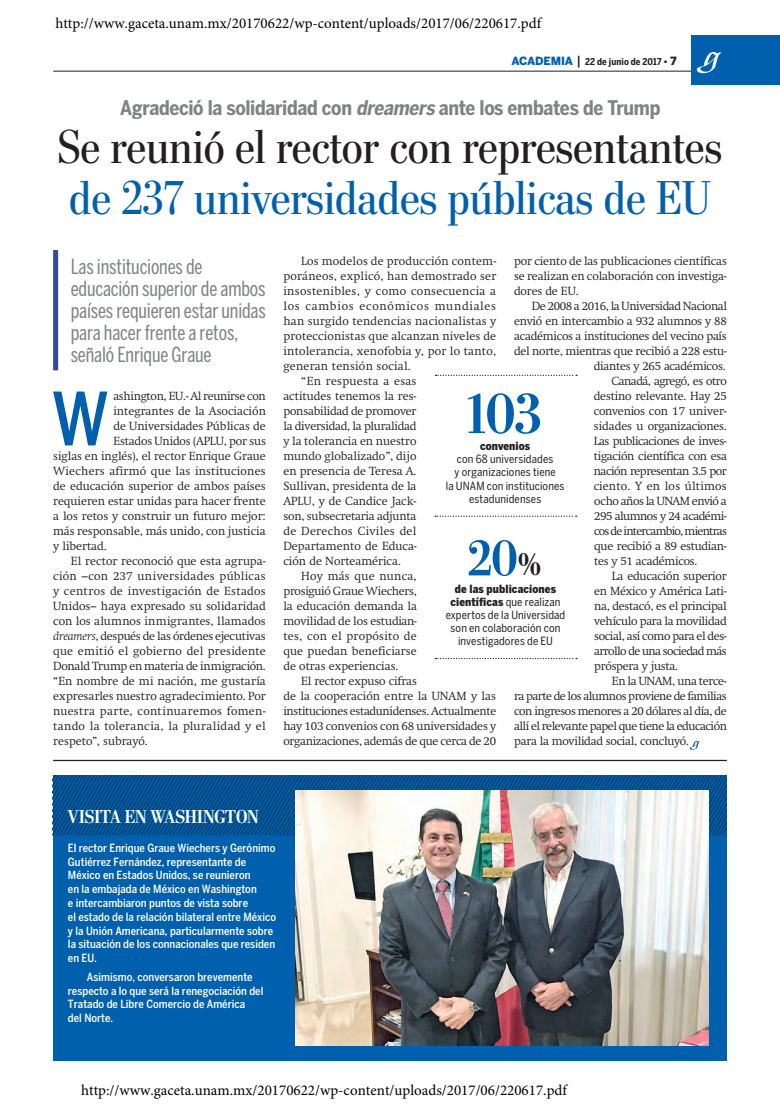
<style>
.page{position:relative;width:780px;height:1117px;background:#fff}
.page>*{position:absolute;margin:0;border:0;box-sizing:border-box;transform-origin:0 0}
._3_0_Tex_Cap_4_COLOR{font:500 72.38px "Benton Sans Cond";color:#0160ae}
.D_Numero__L{font:700 56.25px "Stilson";color:#0160ae}
.D_Numero__L-2{font:700 50px "Stilson";color:#0160ae}
._1_0_Cabeza_Secundar{font:47.5px/50.9px "Stilson";color:#231f20}
._2_0_Sumario{font:20.62px/21.9px "Benton Sans Comp";letter-spacing:-.01em;color:#808285}
._0_0_Balazo{font:700 20px "Benton Sans Cond";letter-spacing:-.015em;color:#808285}
._7_1_Cuerpo_fotonota{font:700 18.75px "Stilson";letter-spacing:-.005em;color:#fff}
.t1{font:15px "Minion Pro";color:#000}
._3_0_Texto{font:300 11.62px/15px "Swift";letter-spacing:-.02em;color:#231f20;text-align:justify}
._3_0_Tex_Cap_4_COLOR-2{font:300 11.62px "Swift";color:#231f20}
._3_0_Tex_Cap_4_COLOR-3{font:300 11.62px "Swift";letter-spacing:.02em;color:#231f20}
._3_0_Tex_Cap_4_COLOR-4{font:300 11.62px "Swift";letter-spacing:-.025em;color:#231f20}
._7_1_Cuerpo_fotonota-2{font:500 11.25px/13.8px "Benton Sans Cond";color:#fff}
.D__Numero_pie{font:11.25px/13.1px "Benton Sans Cond";letter-spacing:.01em;color:#231f20;text-align:center}
._9_0_Folio_Fecha{font:700 9.38px "Benton Sans Cond";letter-spacing:.01em;color:#231f20}
.s1{font-family:"Benton Sans";font-weight:900;font-size:11.25px;color:#0160ae}
.s2{font-weight:500;font-size:12.5px}
.s3{font-family:"Benton Sans";font-weight:900}
.s4{font-family:"Benton Sans";font-weight:900;font-size:11.25px}
.s5{font-style:italic}
.s6{color:#0160ae}
.s7{font-weight:900}
.s8{font-size:31.25px;color:#231f20}
</style>
<div class="page">
<hr style="left:53px;top:71px;width:673px;height:1px;background:#231f20">
<div style="left:691px;top:35px;width:88px;height:50px;background:#0160ae"></div>
<svg style="left:696px;top:52px;width:26px;height:21px"></svg>
<svg style="left:689px;top:741px;width:10px;height:8px"></svg>
<svg style="left:435px;top:374px;width:142px;height:2px"></svg>
<svg style="left:435px;top:657px;width:142px;height:2px"></svg>
<svg style="left:435px;top:515px;width:142px;height:2px"></svg>
<div style="left:53px;top:250px;width:5px;height:120px;background:#37489e"></div>
<hr style="left:53px;top:759px;width:673px;height:1px;background:#231f20">
<div style="left:53px;top:775px;width:673px;height:285px;background:#0160ae"></div>
<svg style="left:53px;top:775px;width:673px;height:60px"></svg>
<img style="left:295px;top:790px;width:413px;height:255px">
<p class="t1" style="left:55px;top:13px;width:487px">http://www.gaceta.unam.mx/20170622/wp-content/uploads/2017/06/220617.pdf</p>
<p class="_9_0_Folio_Fecha" style="left:511px;top:56px;width:166px"><span class="s1">ACADEMIA</span> <span class="s2">|</span> 22 de junio de 2017 <span class="s3">•</span> <span class="s4">7</span></p>
<p class="_0_0_Balazo" style="left:120px;top:96px;width:541px">Agradeció la solidaridad con <span class="s5">dreamers</span> ante los embates de Trump</p>
<p class="_1_0_Cabeza_Secundar" style="left:58px;top:121px;width:665px">Se reunió el rector con representantes <span class="s6">de 237 universidades públicas de EU</span></p>
<p class="_2_0_Sumario" style="left:71px;top:255px;width:197px">Las instituciones de educación superior de ambos países requieren estar unidas para hacer frente a retos, señaló Enrique Graue</p>
<p class="_3_0_Tex_Cap_4_COLOR" style="left:52px;top:376px;width:59px">W</p>
<p class="_3_0_Tex_Cap_4_COLOR-4" style="left:113px;top:389px;width:154px">ashington, EU.- Al reunirse con</p>
<p class="_3_0_Tex_Cap_4_COLOR-2" style="left:113px;top:404px;width:154px">integrantes de la Asociación</p>
<p class="_3_0_Tex_Cap_4_COLOR-2" style="left:113px;top:419px;width:154px">de Universidades Públicas de</p>
<p class="_3_0_Tex_Cap_4_COLOR-2" style="left:113px;top:434px;width:154px">Estados Unidos (APLU, por sus</p>
<p class="_3_0_Tex_Cap_4_COLOR-2" style="left:53px;top:449px;width:214px">siglas en inglés), el rector Enrique Graue</p>
<p class="_3_0_Tex_Cap_4_COLOR-3" style="left:53px;top:464px;width:214px">Wiechers afirmó que las instituciones</p>
<p class="_3_0_Tex_Cap_4_COLOR-2" style="left:53px;top:479px;width:214px">de educación superior de ambos países</p>
<p class="_3_0_Tex_Cap_4_COLOR-2" style="left:53px;top:494px;width:214px">requieren estar unidas para hacer frente</p>
<p class="_3_0_Tex_Cap_4_COLOR-2" style="left:53px;top:509px;width:214px">a los retos y construir un futuro mejor:</p>
<p class="_3_0_Tex_Cap_4_COLOR-2" style="left:53px;top:524px;width:214px">más responsable, más unido, con justicia</p>
<p class="_3_0_Tex_Cap_4_COLOR-2" style="left:53px;top:539px;width:55px">y libertad.</p>
<p class="_3_0_Texto" style="left:53px;top:553px;width:214px;text-indent:18px">El rector reconoció que esta agrupa&shy;ción –con 237 universidades públicas y centros de investigación de Estados Unidos– haya expresado su solidaridad con los alumnos inmigrantes, llamados <span class="s5">dreamers</span>, después de las órdenes ejecutivas que emitió el gobierno del presidente Donald Trump en materia de inmigración. “En nombre de mi nación, me gustaría expresarles nuestro agradecimiento. Por nuestra parte, continuaremos fomen&shy;tando la tolerancia, la pluralidad y el respeto”, subrayó.</p>
<p class="_3_0_Texto" style="left:514px;top:253px;width:214px">por ciento de las publicaciones científicas se realizan en colaboración con investiga&shy;dores de EU.</p>
<p class="_3_0_Texto" style="left:514px;top:298px;width:214px;text-align:right">De 2008 a 2016, la Universidad Nacional envió en intercambio a 932 alumnos y 88 académicos a instituciones del vecino país del norte, mientras que recibió a 228 estu&shy;diantes y 265 académicos.</p>
<p class="_3_0_Texto" style="left:593px;top:373px;width:135px;text-indent:18px">Canadá, agregó, es otro destino relevante. Hay 25 convenios con 17 univer&shy;sidades u organizaciones.<br>Las publicaciones de inves&shy;tigación científica con esa nación representan 3.5 por ciento. Y en los últimos ocho años la UNAM envió a 295 alumnos y 24 académi&shy;cos de intercambio, mientras que recibió a 89 estudian&shy;tes y 51 académicos.</p>
<p class="_3_0_Texto" style="left:594px;top:568px;width:134px;text-indent:18px">La educación superior en México y América Lati&shy;na, destacó, es el principal vehículo para la movilidad social, así como para el des&shy;arrollo de una sociedad más próspera y justa.</p>
<p class="_3_0_Texto" style="left:514px;top:673px;width:214px;text-indent:98px">En la UNAM, una terce&shy;ra parte de los alumnos proviene de familias con ingresos menores a 20 dólares al día, de allí el relevante papel que tiene la educación para la movilidad social, concluyó.</p>
<p class="_3_0_Texto" style="left:283px;top:253px;width:214px;text-indent:18px">Los modelos de producción contem&shy;poráneos, explicó, han demostrado ser insostenibles, y como consecuencia a los cambios económicos mundiales han surgido tendencias nacionalistas y proteccionistas que alcanzan niveles de intolerancia, xenofobia y, por lo tanto, generan tensión social.</p>
<p class="_3_0_Texto" style="left:283px;top:373px;width:135px;text-indent:18px">“En respuesta a esas actitudes tenemos la res&shy;ponsabilidad de promover la diversidad, la pluralidad y la tolerancia en nuestro mundo globalizado”, dijo en presencia de Teresa A.<br>Sullivan, presidenta de la APLU, y de Candice Jack&shy;son, subsecretaria adjunta de Derechos Civiles del Departamento de Educa&shy;ción de Norteamérica.</p>
<p class="_3_0_Texto" style="left:283px;top:568px;width:135px;text-indent:18px">Hoy más que nunca, prosiguió Graue Wiechers, la educación demanda la movilidad de los estudian&shy;tes, con el propósito de que puedan beneficiarse de otras experiencias.</p>
<p class="_3_0_Texto" style="left:283px;top:673px;width:214px;text-align:left;text-indent:18px">El rector expuso cifras<br>de la cooperación entre la UNAM y las instituciones estadunidenses. Actualmente hay 103 convenios con 68 universidades y organizaciones, además de que cerca de 20</p>
<p class="D_Numero__L" style="left:467px;top:380px;width:75px">103</p>
<p class="D__Numero_pie" style="left:446px;top:439px;width:120px"><span class="s7">convenios<br></span>con 68 universidades<br>y organizaciones tiene<br>la UNAM con instituciones estadunidenses</p>
<p class="D_Numero__L-2" style="left:468px;top:528px;width:75px">20<span class="s8">%</span></p>
<p class="D__Numero_pie" style="left:445px;top:581px;width:121px"><span class="s7">de las publicaciones científicas</span> que realizan expertos de la Universidad son en colaboración con investigadores de EU</p>
<p class="_7_1_Cuerpo_fotonota" style="left:68px;top:804px;width:192px">VISITA EN WASHINGTON</p>
<p class="_7_1_Cuerpo_fotonota-2" style="left:68px;top:840px;width:209px">El rector Enrique Graue Wiechers y Gerónimo Gutiérrez Fernández, representante de México en Estados Unidos, se reunieron<br>en la embajada de México en Washington<br>e intercambiaron puntos de vista sobre<br>el estado de la relación bilateral entre México y la Unión Americana, particularmente sobre la situación de los connacionales que residen en EU.</p>
<p class="_7_1_Cuerpo_fotonota-2" style="left:68px;top:969px;width:197px;text-indent:19px">Asimismo, conversaron brevemente respecto a lo que será la renegociación del<br>Tratado de Libre Comercio de América<br>del Norte.</p>
<p class="t1" style="left:81px;top:1080px;width:487px">http://www.gaceta.unam.mx/20170622/wp-content/uploads/2017/06/220617.pdf</p>
</div>
